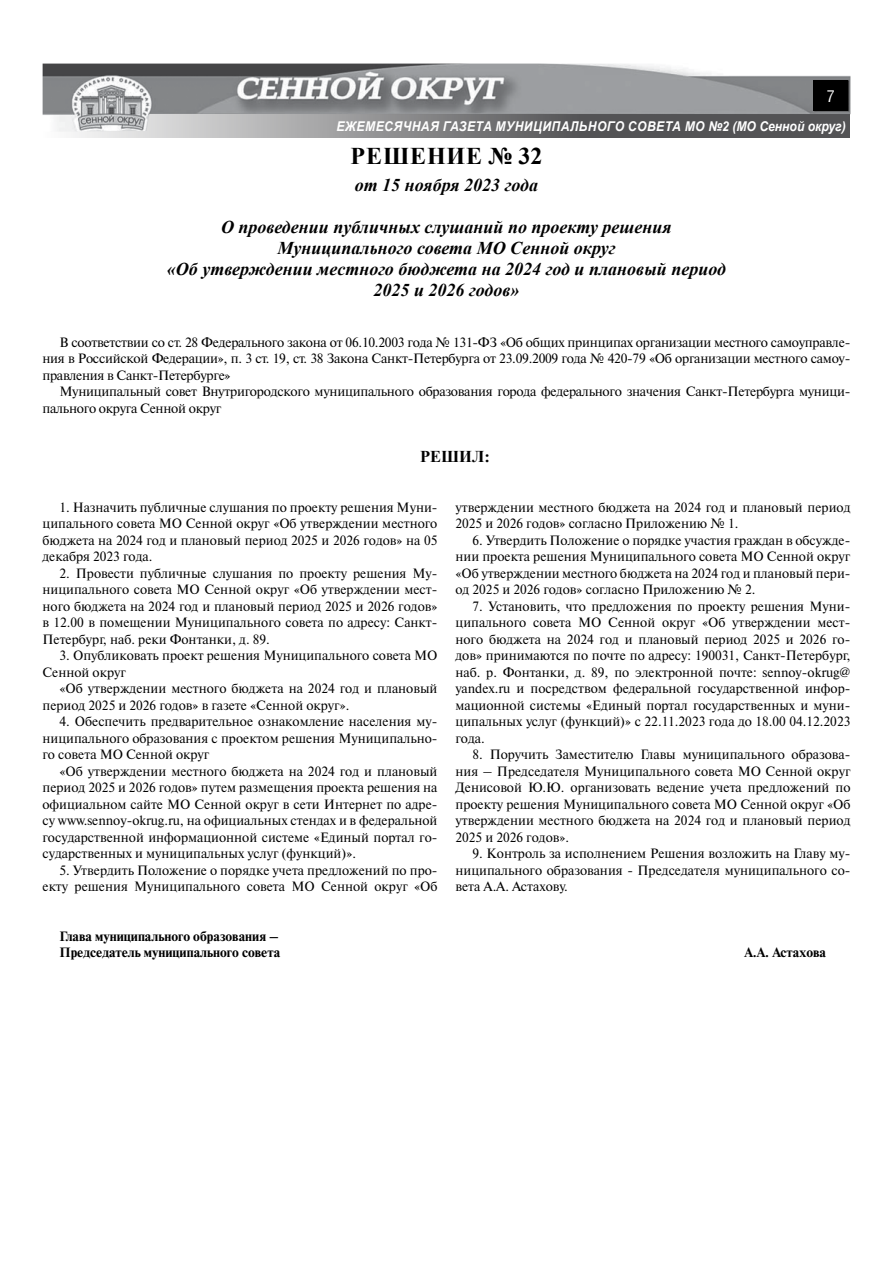
<style>
.page{position:relative;width:893px;height:1263px;background:#fff}
.page>*{position:absolute;margin:0;border:0;box-sizing:border-box;transform-origin:0 0}
.t1{font:700 24px "Times New Roman";letter-spacing:.035em;color:#000}
.t2{font:italic 700 18px/21px "Times New Roman";color:#000;text-align:center}
.t3{font:700 16.5px "Times New Roman";color:#000}
.t4{font:16.5px "Helios Cond";color:#fff}
.t5{font:13.5px/16.5px "Newton C";color:#000;text-align:justify}
.t6{font:13.5px/16.5px "Newton C";letter-spacing:-.02em;color:#000}
.t7{font:700 13.5px/16.5px "Newton C";color:#000}
.t8{font:italic 700 13.5px "Arial";letter-spacing:.035em;color:#fff;scale:.9 1}
</style>
<div class="page">
<svg style="left:73px;top:132px;width:777px;height:6px;background:#878789"></svg>
<img style="left:43px;top:64px;width:807px;height:68px">
<div style="left:813px;top:80px;width:35px;height:31px;background:#000"></div>
<p class="t4" style="left:827px;top:86px;width:9px">7</p>
<p class="t8" style="left:336px;top:117px;width:567px">Ежемесячная газета Муниципального совета МО №2 (МО Сенной округ)</p>
<h1 class="t1" style="left:351px;top:138px;width:193px">РЕШЕНИЕ № 32</h1>
<h2 class="t2" style="left:355px;top:174px;width:185px">от 15 ноября 2023 года</h2>
<h2 class="t2" style="left:167px;top:216px;width:561px">О проведении публичных слушаний по проекту решения Муниципального совета МО Сенной округ<br>«Об утверждении местного бюджета на 2024 год и плановый период 2025 и 2026 годов»</h2>
<p class="t5" style="left:42px;top:334px;width:809px;text-indent:17px">В соответствии со ст. 28 Федерального закона от 06.10.2003 года № 131-ФЗ «Об общих принципах организации местного самоуправле&shy;ния в Российской Федерации», п. 3 ст. 19, ст. 38 Закона Санкт-Петербурга от 23.09.2009 года № 420-79 «Об организации местного самоу&shy;правления в Санкт-Петербурге»</p>
<p class="t6" style="left:42px;top:383px;width:809px;text-indent:17px">Муниципальный совет Внутригородского муниципального образования города федерального значения Санкт-Петербурга муници&shy;пального округа Сенной округ</p>
<p class="t3" style="left:420px;top:445px;width:71px">РЕШИЛ:</p>
<p class="t5" style="left:43px;top:499px;width:396px;text-indent:17px">1. Назначить публичные слушания по проекту решения Муни&shy;ципального совета МО Сенной округ «Об утверждении местного бюджета на 2024 год и плановый период 2025 и 2026 годов» на 05 декабря 2023 года.</p>
<p class="t5" style="left:43px;top:565px;width:396px;text-indent:17px">2. Провести публичные слушания по проекту решения Му&shy;ниципального совета МО Сенной округ «Об утверждении мест&shy;ного бюджета на 2024 год и плановый период 2025 и 2026 годов» в 12.00 в помещении Муниципального совета по адресу: Санкт-Петербург, наб. реки Фонтанки, д. 89.</p>
<p class="t5" style="left:43px;top:647px;width:396px;text-indent:17px">3. Опубликовать проект решения Муниципального совета МО<br>Сенной округ</p>
<p class="t5" style="left:43px;top:680px;width:396px;text-indent:17px">«Об утверждении местного бюджета на 2024 год и плановый период 2025 и 2026 годов» в газете «Сенной округ».</p>
<p class="t5" style="left:43px;top:713px;width:396px;text-indent:17px">4. Обеспечить предварительное ознакомление населения му&shy;ниципального образования с проектом решения Муниципально&shy;го совета МО Сенной округ</p>
<p class="t5" style="left:43px;top:763px;width:396px;text-indent:17px">«Об утверждении местного бюджета на 2024 год и плановый период 2025 и 2026 годов» путем размещения проекта решения на официальном сайте МО Сенной округ в сети Интернет по адре&shy;су www.sennoy-okrug.ru, на официальных стендах и в федеральной государственной информационной системе «Единый портал го&shy;сударственных и муниципальных услуг (функций)».</p>
<p class="t5" style="left:43px;top:862px;width:396px;text-align:right">5. Утвердить Положение о порядке учета предложений по про&shy;екту решения Муниципального совета МО Сенной округ «Об</p>
<p class="t5" style="left:455px;top:499px;width:396px">утверждении местного бюджета на 2024 год и плановый период<br>2025 и 2026 годов» согласно Приложению № 1.</p>
<p class="t5" style="left:455px;top:532px;width:396px;text-indent:17px">6. Утвердить Положение о порядке участия граждан в обсужде&shy;нии проекта решения Муниципального совета МО Сенной округ «Об утверждении местного бюджета на 2024 год и плановый пери&shy;од 2025 и 2026 годов» согласно Приложению № 2.</p>
<p class="t5" style="left:455px;top:598px;width:396px;text-indent:17px">7. Установить, что предложения по проекту решения Муни&shy;ципального совета МО Сенной округ «Об утверждении мест&shy;ного бюджета на 2024 год и плановый период 2025 и 2026 го&shy;дов» принимаются по почте по адресу: 190031, Санкт-Петербург, наб. р. Фонтанки, д. 89, по электронной почте: sennoy-okrug@ yandex.ru и посредством федеральной государственной инфор&shy;мационной системы «Единый портал государственных и муни&shy;ципальных услуг (функций)» с 22.11.2023 года до 18.00 04.12.2023 года.</p>
<p class="t5" style="left:455px;top:746px;width:396px;text-indent:17px">8. Поручить Заместителю Главы муниципального образова&shy;ния – Председателя Муниципального совета МО Сенной округ Денисовой Ю.Ю. организовать ведение учета предложений по проекту решения Муниципального совета МО Сенной округ «Об утверждении местного бюджета на 2024 год и плановый период 2025 и 2026 годов».</p>
<p class="t5" style="left:455px;top:845px;width:396px;text-indent:17px">9. Контроль за исполнением Решения возложить на Главу му&shy;ниципального образования - Председателя муниципального со&shy;вета А.А. Астахову.</p>
<p class="t7" style="left:60px;top:928px;width:222px">Глава муниципального образования –<br>Председатель муниципального совета</p>
<p class="t7" style="left:745px;top:944px;width:83px">А.А. Астахова</p>
</div>
